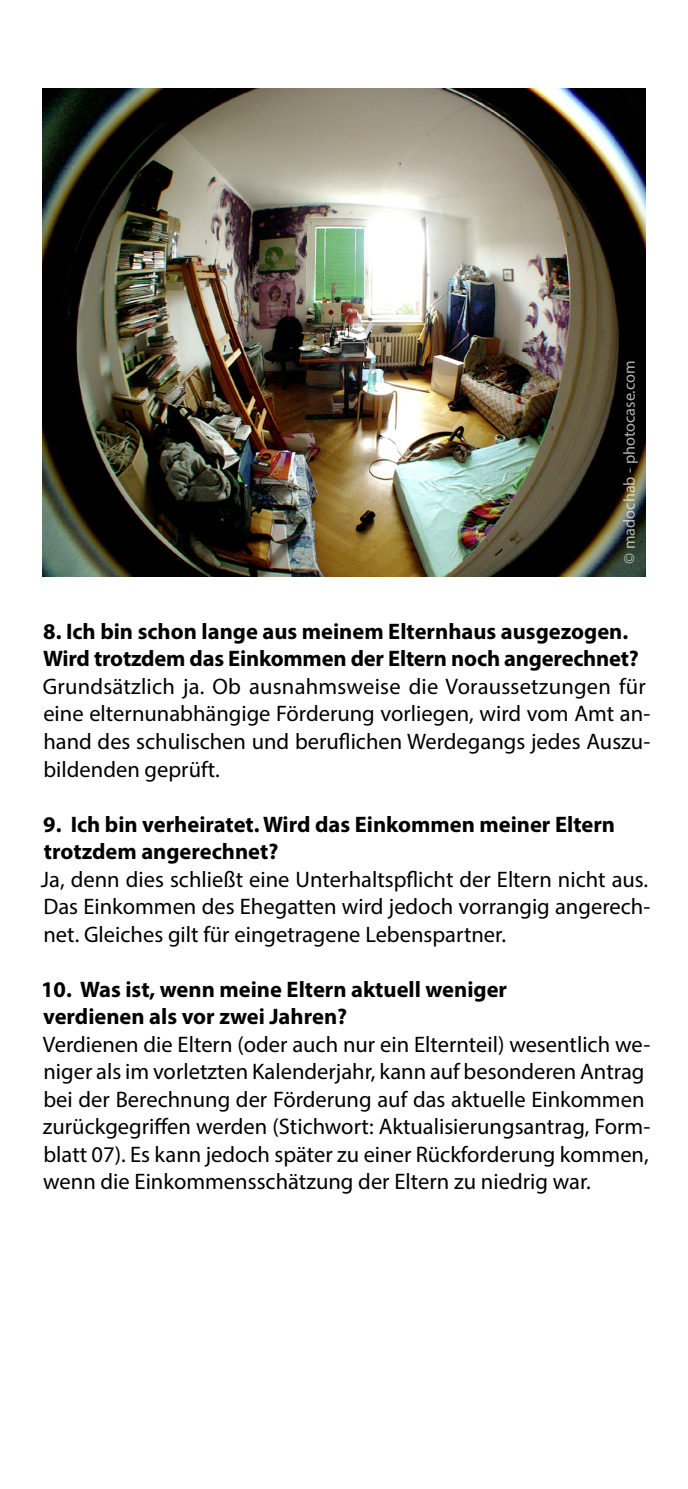
<style>
.page{position:relative;width:688px;height:1489px;background:#fff}
.page>*{position:absolute;margin:0;border:0;box-sizing:border-box;transform-origin:0 0}
.Fließtext{font:22.5px/27.5px "Myriad Pro";color:#000}
.t1{font:700 22.5px/27.5px "Myriad Pro";color:#000}
.t2{font:16.25px "Myriad Pro";color:#fff}
</style>
<div class="page">
<img style="left:43px;top:89px;width:602px;height:487px">
<p class="t2" style="left:619px;top:563px;width:205px;rotate:-90deg">© madochab - photocase.com</p>
<h3 class="t1" style="left:43px;top:617px;width:597px">8. Ich bin schon lange aus meinem Elternhaus ausgezogen.<br>Wird trotzdem das Einkommen der Eltern noch angerechnet?</h3>
<p class="Fließtext" style="left:43px;top:672px;width:608px">Grundsätzlich ja. Ob ausnahmsweise die Voraussetzungen für eine elternunabhängige Förderung vorliegen, wird vom Amt an&shy;hand des schulischen und beruflichen Werdegangs jedes Auszu&shy;bildenden geprüft.</p>
<h3 class="t1" style="left:43px;top:809px;width:573px">9. Ich bin verheiratet. Wird das Einkommen meiner Eltern trotzdem angerechnet?</h3>
<p class="Fließtext" style="left:41px;top:864px;width:610px;text-align:justify">Ja, denn dies schließt eine Unterhaltspflicht der Eltern nicht aus.<br>Das Einkommen des Ehegatten wird jedoch vorrangig angerech&shy;net. Gleiches gilt für eingetragene Lebenspartner.</p>
<h3 class="t1" style="left:41px;top:974px;width:467px">10. Was ist, wenn meine Eltern aktuell weniger verdienen als vor zwei Jahren?</h3>
<p class="Fließtext" style="left:43px;top:1029px;width:608px">Verdienen die Eltern (oder auch nur ein Elternteil) wesentlich we&shy;niger als im vorletzten Kalenderjahr, kann auf besonderen Antrag bei der Berechnung der Förderung auf das aktuelle Einkommen zurückgegriffen werden (Stichwort: Aktualisierungsantrag, Form&shy;blatt 07). Es kann jedoch später zu einer Rückforderung kommen, wenn die Einkommensschätzung der Eltern zu niedrig war.</p>
</div>
